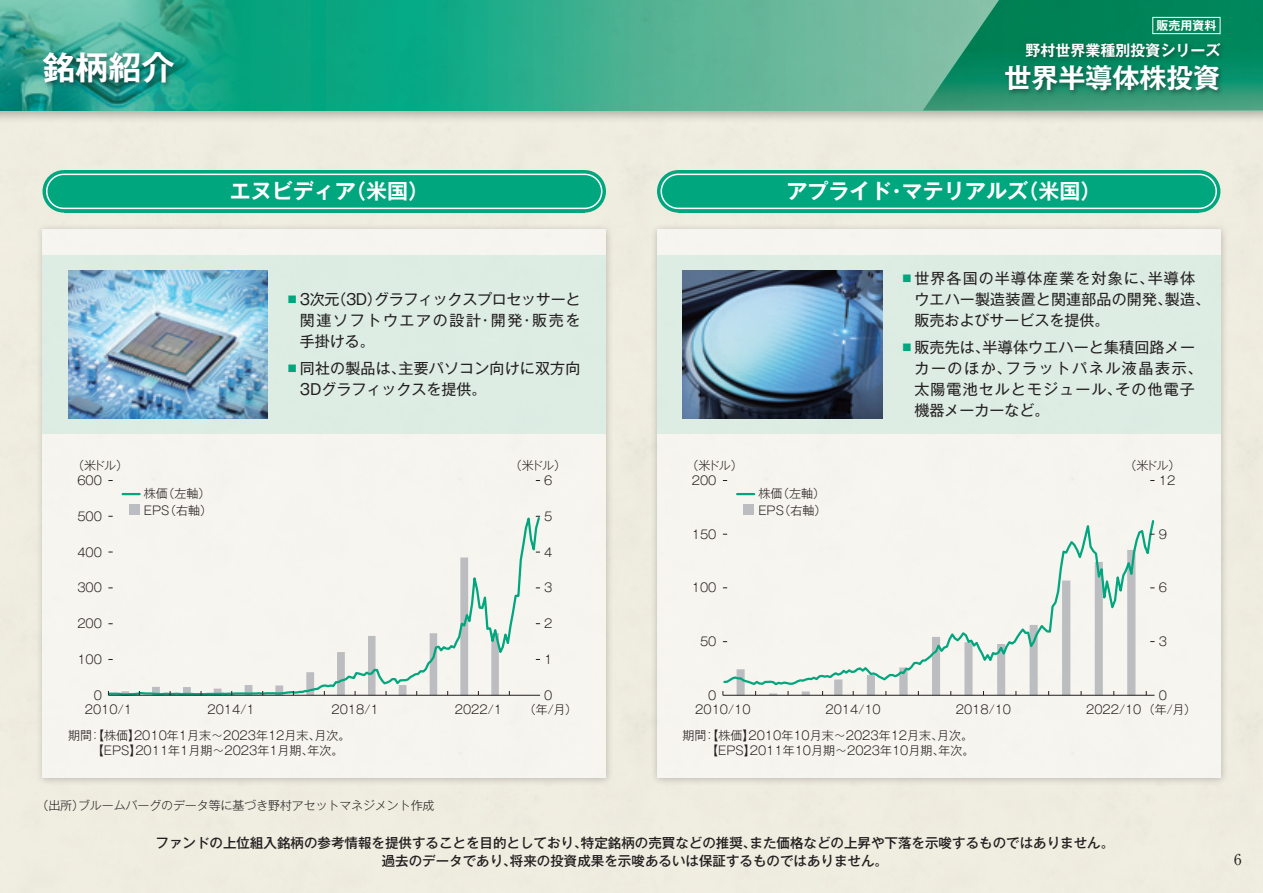
<style>
.page{position:relative;width:1263px;height:893px;background:#fff}
.page>*{position:absolute;margin:0;border:0;box-sizing:border-box;transform-origin:0 0}
.t1{font:700 33px "Gothic MB101 Pr 5 De";color:#fff}
.t2{font:700 27px "Gothic MB101 Pr 5 De";color:#fff}
.t3{font:700 21px "Gothic MB101 Pr 5 De";color:#fff}
.t4{font:15px/21px "Gothic MB101 Pr 5";letter-spacing:.01em;color:#231f20}
.t5{font:15px/21px "Gothic MB101 Pr 5";letter-spacing:.075em;color:#231f20}
.t6{font:700 15px "Gothic MB101 Pr 5 De";color:#fff}
.t7{font:15px "Ryumin Pr 5";color:#231f20}
.t8{font:500 13.5px/18px "Gothic MB101 Pr 5";color:#231f20;text-align:center}
.t9{font:300 12px/14.9px "Gothic MB101 Pr 5";color:#231f20}
.t10{font:700 12px "Gothic MB101 Pr 5 De";color:#fff}
.s1{color:#00a77e}
</style>
<div class="page">
<div style="left:0;top:123px;width:1263px;height:770px;background:#efece0"></div>
<div style="left:0;top:0;width:1263px;height:123px;background:#231f20;opacity:.3"></div>
<svg style="left:242px;top:0;width:681px;height:111px;background:#3aaf8f"></svg>
<svg style="left:923px;top:0;width:340px;height:111px;background:#25936e"></svg>
<img style="left:0;top:0;width:242px;height:111px">
<div style="left:40px;top:49px;width:140px;height:39px;background:#231f20;opacity:.5"></div>
<div style="left:1152px;top:17px;width:68px;height:17px;border:1px solid #fff"></div>
<div style="left:1003px;top:40px;width:223px;height:56px;background:#231f20;opacity:.5"></div>
<div style="left:35px;top:222px;width:579px;height:564px;background:#231f20;opacity:.5"></div>
<div style="left:43px;top:230px;width:563px;height:548px;background:#f6f5ef"></div>
<div style="left:649px;top:222px;width:579px;height:564px;background:#231f20;opacity:.5"></div>
<div style="left:657px;top:230px;width:563px;height:548px;background:#f6f5ef"></div>
<div style="left:678px;top:170px;width:521px;height:43px;background:#00a77e"></div>
<div style="left:657px;top:170px;width:42px;height:43px;background:#00a77e;border-radius:50%"></div>
<div style="left:1178px;top:170px;width:42px;height:43px;background:#00a77e;border-radius:50%"></div>
<div style="left:64px;top:170px;width:521px;height:43px;background:#00a77e"></div>
<div style="left:43px;top:170px;width:42px;height:43px;background:#00a77e;border-radius:50%"></div>
<div style="left:563px;top:170px;width:43px;height:43px;background:#00a77e;border-radius:50%"></div>
<div style="left:46px;top:174px;width:556px;height:35px;border:2px solid #fff;border-radius:17px"></div>
<div style="left:660px;top:174px;width:557px;height:35px;border:2px solid #fff;border-radius:17px"></div>
<svg style="left:107px;top:515px;width:434px;height:181px"></svg>
<hr style="left:108px;top:695px;width:432px;height:1px;background:#231f20">
<svg style="left:123px;top:493px;width:17px;height:2px"></svg>
<div style="left:129px;top:505px;width:11px;height:10px;background:#bcbdc0"></div>
<svg style="left:1127px;top:687px;width:8px;height:8px"></svg>
<svg style="left:1095px;top:687px;width:8px;height:8px"></svg>
<svg style="left:1062px;top:687px;width:8px;height:8px"></svg>
<svg style="left:1029px;top:687px;width:9px;height:8px"></svg>
<svg style="left:997px;top:687px;width:8px;height:8px"></svg>
<svg style="left:964px;top:687px;width:8px;height:8px"></svg>
<svg style="left:932px;top:687px;width:8px;height:8px"></svg>
<svg style="left:899px;top:687px;width:9px;height:8px"></svg>
<svg style="left:867px;top:687px;width:8px;height:8px"></svg>
<svg style="left:834px;top:687px;width:8px;height:8px"></svg>
<svg style="left:802px;top:691px;width:8px;height:4px"></svg>
<svg style="left:769px;top:693px;width:8px;height:2px"></svg>
<svg style="left:736px;top:687px;width:9px;height:8px"></svg>
<svg style="left:722px;top:520px;width:433px;height:167px"></svg>
<hr style="left:723px;top:695px;width:431px;height:1px;background:#231f20">
<svg style="left:737px;top:493px;width:17px;height:2px"></svg>
<div style="left:743px;top:505px;width:11px;height:10px;background:#bcbdc0"></div>
<div style="left:657px;top:255px;width:563px;height:179px;background:#ddede3"></div>
<div style="left:43px;top:255px;width:563px;height:179px;background:#ddede3"></div>
<img style="left:682px;top:270px;width:200px;height:149px">
<img style="left:68px;top:270px;width:200px;height:149px">
<h1 class="t1" style="left:43px;top:40px;width:133px">銘柄紹介</h1>
<p class="t10" style="left:1156px;top:16px;width:61px">販売用資料</p>
<p class="t6" style="left:1025px;top:38px;width:196px">野村世界業種別投資シリーズ</p>
<h2 class="t2" style="left:1004px;top:55px;width:217px">世界半導体株投資</h2>
<h3 class="t3" style="left:230px;top:174px;width:201px">エヌビディア（米国）</h3>
<h3 class="t3" style="left:786px;top:174px;width:316px">アプライド・マテリアルズ（米国）</h3>
<p class="t4" style="left:300px;top:287px;width:282px;text-align:justify;text-indent:-15px"><span class="s1">▪</span>3次元（3D）グラフィックスプロセッサーと関連ソフトウエアの設計・開発・販売を手掛ける。</p>
<p class="t4" style="left:300px;top:357px;width:282px;text-indent:-15px"><span class="s1">▪</span>同社の製品は、主要パソコン向けに双方向<br>3Dグラフィックスを提供。</p>
<p class="t9" style="left:72px;top:457px;width:58px">（米ドル）</p>
<p class="t9" style="left:544px;top:457px;width:23px;text-indent:-34px">（米ドル）<br>6</p>
<p class="t9" style="left:544px;top:508px;width:10px">5</p>
<p class="t9" style="left:77px;top:472px;width:26px">600</p>
<p class="t9" style="left:77px;top:508px;width:26px">500</p>
<p class="t9" style="left:144px;top:484px;width:70px;line-height:16.6px">株価（左軸）<br>EPS（右軸）</p>
<p class="t9" style="left:77px;top:544px;width:26px">400</p>
<p class="t9" style="left:77px;top:579px;width:26px">300</p>
<p class="t9" style="left:77px;top:615px;width:26px">200</p>
<p class="t9" style="left:77px;top:651px;width:26px">100</p>
<p class="t9" style="left:85px;top:687px;width:49px;text-indent:9px">0<br>2010/1</p>
<p class="t9" style="left:544px;top:544px;width:10px">4</p>
<p class="t9" style="left:544px;top:579px;width:10px">3</p>
<p class="t9" style="left:544px;top:615px;width:10px">2</p>
<p class="t9" style="left:544px;top:651px;width:10px">1</p>
<p class="t9" style="left:544px;top:687px;width:10px">0</p>
<p class="t9" style="left:208px;top:701px;width:49px">2014/1</p>
<p class="t9" style="left:331px;top:701px;width:49px">2018/1</p>
<p class="t9" style="left:455px;top:701px;width:49px">2022/1</p>
<p class="t9" style="left:524px;top:701px;width:55px">（年/月）</p>
<p class="t9" style="left:92px;top:727px;width:260px;text-indent:-24px">期間：【株価】2010年1月末～2023年12月末、月次。【EPS】2011年1月期～2023年1月期、年次。</p>
<p class="t9" style="left:37px;top:797px;width:400px">（出所）ブルームバーグのデータ等に基づき野村アセットマネジメント作成</p>
<p class="t4" style="left:914px;top:266px;width:297px;text-indent:-15px"><span class="s1">▪</span>世界各国の半導体産業を対象に、半導体ウエハー製造装置と関連部品の開発、製造、販売およびサービスを提供。</p>
<p class="t5" style="left:914px;top:336px;width:290px;text-indent:-15px"><span class="s1">▪</span>販売先は、半導体ウエハーと集積回路メーカーのほか、フラットパネル液晶表示、太陽電池セルとモジュール、その他電子機器メーカーなど。</p>
<p class="t9" style="left:686px;top:457px;width:58px">（米ドル）</p>
<p class="t9" style="left:1159px;top:457px;width:23px;text-indent:-34px">（米ドル）<br>12</p>
<p class="t9" style="left:692px;top:472px;width:26px">200</p>
<p class="t9" style="left:758px;top:484px;width:70px;line-height:16.6px">株価（左軸）<br>EPS（右軸）</p>
<p class="t9" style="left:692px;top:526px;width:26px">150</p>
<p class="t9" style="left:1159px;top:526px;width:10px">9</p>
<p class="t9" style="left:692px;top:579px;width:26px">100</p>
<p class="t9" style="left:1159px;top:579px;width:10px">6</p>
<p class="t9" style="left:700px;top:633px;width:18px">50</p>
<p class="t9" style="left:1159px;top:633px;width:10px">3</p>
<p class="t9" style="left:708px;top:686px;width:10px">0</p>
<p class="t9" style="left:1159px;top:686px;width:10px">0</p>
<p class="t9" style="left:695px;top:701px;width:57px">2010/10</p>
<p class="t9" style="left:825px;top:701px;width:57px">2014/10</p>
<p class="t9" style="left:956px;top:701px;width:57px">2018/10</p>
<p class="t9" style="left:1086px;top:701px;width:112px">2022/10（年/月）</p>
<p class="t9" style="left:682px;top:727px;width:293px;text-align:right">期間：【株価】2010年10月末～2023年12月末、月次。【EPS】2011年10月期～2023年10月期、年次。</p>
<p class="t8" style="left:156px;top:832px;width:960px">ファンドの上位組入銘柄の参考情報を提供することを目的としており、特定銘柄の売買などの推奨、また価格などの上昇や下落を示唆するものではありません。過去のデータであり、将来の投資成果を示唆あるいは保証するものではありません。</p>
<p class="t7" style="left:1234px;top:847px;width:9px">6</p>
</div>
